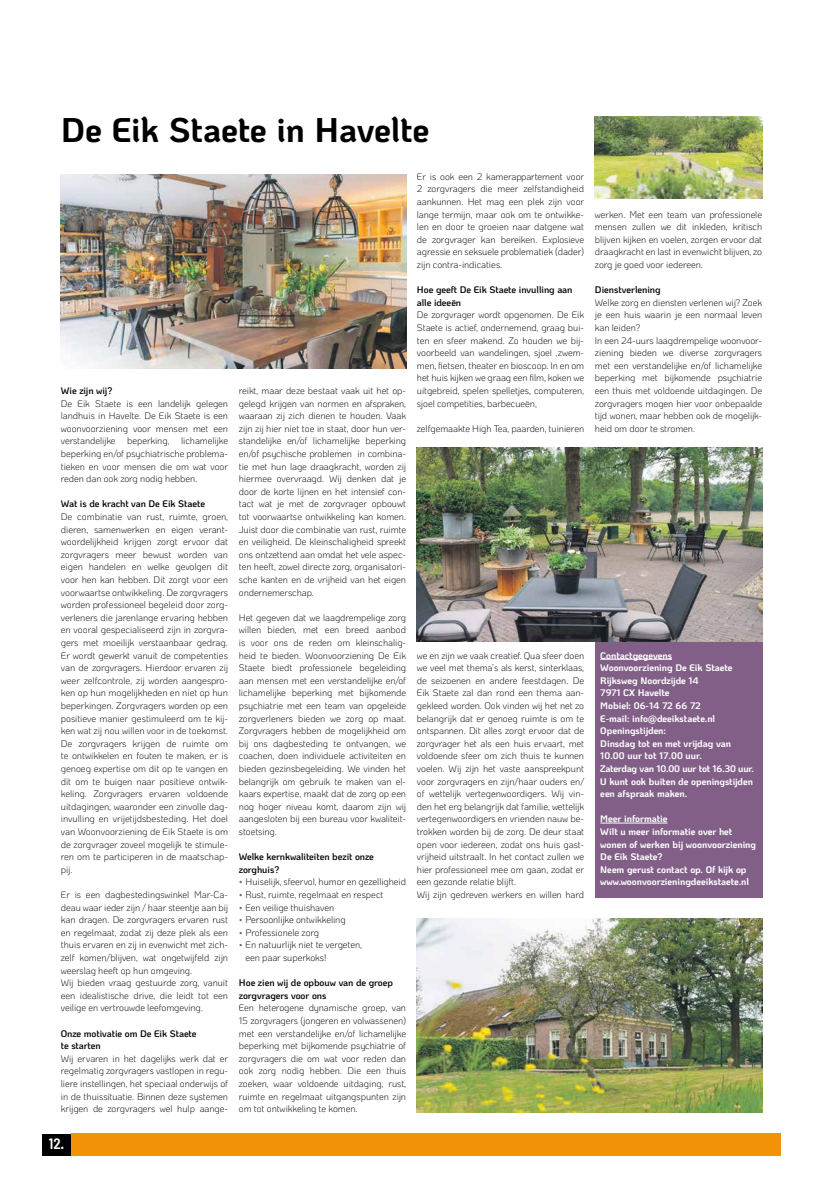
<style>
.page{position:relative;width:823px;height:1191px;background:#fff}
.page>*{position:absolute;margin:0;border:0;box-sizing:border-box;transform-origin:0 0}
.t1{font:700 34.2px "Ko Ho";letter-spacing:-.005em;color:#000}
.t2{font:600 semi-condensed 15px "Barlow";color:#fff}
.t3{font:300 9.5px/12.6px "Ko Ho";letter-spacing:-.005em;color:#000;text-align:justify}
.t4{font:700 9.5px/12.6px "Ko Ho";letter-spacing:-.005em;color:#fff}
.t5{font:600 9.5px/12.6px "Ko Ho";letter-spacing:-.005em;color:#000}
.s1{color:#815f87}
</style>
<div class="page">
<div style="left:71px;top:1133px;width:709px;height:22px;background:#f29207"></div>
<div style="left:43px;top:1133px;width:28px;height:22px;background:#000"></div>
<div style="left:594px;top:642px;width:167px;height:256px;background:#815f87"></div>
<hr style="left:600px;top:659px;width:71px;height:1px;background:#fff">
<hr style="left:600px;top:823px;width:67px;height:1px;background:#fff">
<img style="left:61px;top:175px;width:345px;height:194px">
<img style="left:416px;top:918px;width:345px;height:194px">
<img style="left:416px;top:448px;width:345px;height:194px">
<img style="left:594px;top:117px;width:167px;height:82px">
<h1 class="t1" style="left:61px;top:101px;width:370px">De Eik Staete in Havelte</h1>
<p class="t5" style="left:61px;top:384px;width:53px">Wie zijn wij?</p>
<p class="t3" style="left:61px;top:397px;width:169px">De Eik Staete is een landelijk gelegen landhuis in Havelte. De Eik Staete is een woonvoorziening voor mensen met een verstandelijke beperking, lichamelijke beperking en/of psychiatrische problema&shy;tieken en voor mensen die om wat voor reden dan ook zorg nodig hebben.</p>
<p class="t5" style="left:61px;top:498px;width:146px">Wat is de kracht van De Eik Staete</p>
<p class="t3" style="left:61px;top:510px;width:169px">De combinatie van rust, ruimte, groen, dieren, samenwerken en eigen verant&shy;woordelijkheid krijgen zorgt ervoor dat zorgvragers meer bewust worden van eigen handelen en welke gevolgen dit voor hen kan hebben. Dit zorgt voor een voorwaartse ontwikkeling. De zorgvragers worden professioneel begeleid door zorg&shy;verleners die jarenlange ervaring hebben en vooral gespecialiseerd zijn in zorgvra&shy;gers met moeilijk verstaanbaar gedrag.<br>Er wordt gewerkt vanuit de competenties van de zorgvragers. Hierdoor ervaren zij weer zelfcontrole, zij worden aangespro&shy;ken op hun mogelijkheden en niet op hun beperkingen. Zorgvragers worden op een positieve manier gestimuleerd om te kij&shy;ken wat zij nou willen voor in de toekomst.<br>De zorgvragers krijgen de ruimte om te ontwikkelen en fouten te maken, er is genoeg expertise om dit op te vangen en dit om te buigen naar positieve ontwik&shy;keling. Zorgvragers ervaren voldoende uitdagingen, waaronder een zinvolle dag&shy;invulling en vrijetijdsbesteding. Het doel van Woonvoorziening de Eik Staete is om de zorgvrager zoveel mogelijk te stimule&shy;ren om te participeren in de maatschap&shy;pij.</p>
<p class="t3" style="left:61px;top:888px;width:169px;text-align:left">Er is een dagbestedingswinkel Mar-Ca&shy;deau waar ieder zijn / haar steentje aan bij kan dragen. De zorgvragers ervaren rust en regelmaat, zodat zij deze plek als een thuis ervaren en zij in evenwicht met zich&shy;zelf komen/blijven, wat ongetwijfeld zijn weerslag heeft op hun omgeving.<br>Wij bieden vraag gestuurde zorg, vanuit een idealistische drive, die leidt tot een veilige en vertrouwde leefomgeving.</p>
<p class="t5" style="left:61px;top:1027px;width:137px">Onze motivatie om De Eik Staete te starten</p>
<p class="t3" style="left:61px;top:1052px;width:169px">Wij ervaren in het dagelijks werk dat er regelmatig zorgvragers vastlopen in regu&shy;liere instellingen, het speciaal onderwijs of in de thuissituatie. Binnen deze systemen krijgen de zorgvragers wel hulp aange-</p>
<h2 class="t2" style="left:49px;top:1133px;width:17px">12.</h2>
<p class="t3" style="left:239px;top:384px;width:169px">reikt, maar deze bestaat vaak uit het op&shy;gelegd krijgen van normen en afspraken, waaraan zij zich dienen te houden. Vaak zijn zij hier niet toe in staat, door hun ver&shy;standelijke en/of lichamelijke beperking en/of psychische problemen in combina&shy;tie met hun lage draagkracht, worden zij hiermee overvraagd. Wij denken dat je door de korte lijnen en het intensief con&shy;tact wat je met de zorgvrager opbouwt tot voorwaartse ontwikkeling kan komen.<br>Juist door die combinatie van rust, ruimte en veiligheid. De kleinschaligheid spreekt ons ontzettend aan omdat het vele aspec&shy;ten heeft, zowel directe zorg, organisatori&shy;sche kanten en de vrijheid van het eigen ondernemerschap.</p>
<p class="t3" style="left:239px;top:611px;width:169px">Het gegeven dat we laagdrempelige zorg willen bieden, met een breed aanbod is voor ons de reden om kleinschalig&shy;heid te bieden. Woonvoorziening De Eik Staete biedt professionele begeleiding aan mensen met een verstandelijke en/of lichamelijke beperking met bijkomende psychiatrie met een team van opgeleide zorgverleners bieden we zorg op maat.<br>Zorgvragers hebben de mogelijkheid om bij ons dagbesteding te ontvangen, we coachen, doen individuele activiteiten en bieden gezinsbegeleiding. We vinden het belangrijk om gebruik te maken van el&shy;kaars expertise, maakt dat de zorg op een nog hoger niveau komt, daarom zijn wij aangesloten bij een bureau voor kwaliteit&shy;stoetsing.</p>
<p class="t5" style="left:239px;top:850px;width:136px">Welke kernkwaliteiten bezit onze zorghuis?</p>
<p class="t3" style="left:239px;top:876px;width:169px"><span class="s1">•</span> Huiselijk, sfeervol, humor en gezelligheid</p>
<p class="t3" style="left:239px;top:888px;width:146px"><span class="s1">•</span> Rust, ruimte, regelmaat en respect</p>
<p class="t3" style="left:239px;top:901px;width:97px"><span class="s1">•</span> Een veilige thuishaven</p>
<p class="t3" style="left:239px;top:913px;width:108px"><span class="s1">•</span> Persoonlijke ontwikkeling</p>
<p class="t3" style="left:239px;top:926px;width:82px"><span class="s1">•</span> Professionele zorg</p>
<p class="t3" style="left:245px;top:939px;width:118px;text-indent:-7px"><span class="s1">•</span> En natuurlijk niet te vergeten, een paar superkoks!</p>
<p class="t5" style="left:239px;top:976px;width:156px">Hoe zien wij de opbouw van de groep zorgvragers voor ons</p>
<p class="t3" style="left:239px;top:1001px;width:169px">Een heterogene dynamische groep, van 15 zorgvragers (jongeren en volwassenen) met een verstandelijke en/of lichamelijke beperking met bijkomende psychiatrie of zorgvragers die om wat voor reden dan ook zorg nodig hebben. Die een thuis zoeken, waar voldoende uitdaging, rust, ruimte en regelmaat uitgangspunten zijn om tot ontwikkeling te komen.</p>
<p class="t3" style="left:416px;top:170px;width:169px">Er is ook een 2 kamerappartement voor 2 zorgvragers die meer zelfstandigheid aankunnen. Het mag een plek zijn voor lange termijn, maar ook om te ontwikke&shy;len en door te groeien naar datgene wat de zorgvrager kan bereiken. Explosieve agressie en seksuele problematiek (dader) zijn contra-indicaties.</p>
<p class="t5" style="left:416px;top:283px;width:157px">Hoe geeft De Eik Staete invulling aan alle ideeën</p>
<p class="t3" style="left:416px;top:309px;width:169px">De zorgvrager wordt opgenomen. De Eik Staete is actief, ondernemend, graag bui&shy;ten en sfeer makend. Zo houden we bij&shy;voorbeeld van wandelingen, sjoel ,zwem&shy;men, fietsen, theater en bioscoop. In en om het huis kijken we graag een film, koken we uitgebreid, spelen spelletjes, computeren, sjoel competities, barbecueën,</p>
<p class="t3" style="left:416px;top:422px;width:169px">zelfgemaakte High Tea, paarden, tuinieren</p>
<p class="t3" style="left:594px;top:208px;width:169px">werken. Met een team van professionele mensen zullen we dit inkleden, kritisch blijven kijken en voelen, zorgen ervoor dat draagkracht en last in evenwicht blijven, zo zorg je goed voor iedereen.</p>
<p class="t5" style="left:594px;top:283px;width:67px">Dienstverlening</p>
<p class="t3" style="left:594px;top:296px;width:169px;text-align:left">Welke zorg en diensten verlenen wij? Zoek je een huis waarin je een normaal leven kan leiden?<br>In een 24-uurs laagdrempelige woonvoor&shy;ziening bieden we diverse zorgvragers met een verstandelijke en/of lichamelijke beperking met bijkomende psychiatrie een thuis met voldoende uitdagingen. De zorgvragers mogen hier voor onbepaalde tijd wonen, maar hebben ook de mogelijk&shy;heid om door te stromen.</p>
<p class="t3" style="left:416px;top:649px;width:169px;text-align:left">we en zijn we vaak creatief. Qua sfeer doen we veel met thema’s als kerst, sinterklaas, de seizoenen en andere feestdagen. De Eik Staete zal dan rond een thema aan&shy;gekleed worden. Ook vinden wij het net zo belangrijk dat er genoeg ruimte is om te ontspannen. Dit alles zorgt ervoor dat de zorgvrager het als een huis ervaart, met voldoende sfeer om zich thuis te kunnen voelen. Wij zijn het vaste aanspreekpunt voor zorgvragers en zijn/haar ouders en/ of wettelijk vertegenwoordigers. Wij vin&shy;den het erg belangrijk dat familie, wettelijk vertegenwoordigers en vrienden nauw be&shy;trokken worden bij de zorg. De deur staat open voor iedereen, zodat ons huis gast&shy;vrijheid uitstraalt. In het contact zullen we hier professioneel mee om gaan, zodat er een gezonde relatie blijft.<br>Wij zijn gedreven werkers en willen hard</p>
<p class="t4" style="left:600px;top:649px;width:155px">Contactgegevens<br>Woonvoorziening De Eik Staete<br>Rijksweg Noordzijde 14<br>7971 CX Havelte<br>Mobiel: 06-14 72 66 72<br>E-mail: info@deeikstaete.nl<br>Openingstijden:<br>Dinsdag tot en met vrijdag van<br>10.00 uur tot 17.00 uur.<br>Zaterdag van 10.00 uur tot 16.30 uur.<br>U kunt ook buiten de openingstijden een afspraak maken.</p>
<p class="t4" style="left:600px;top:812px;width:157px">Meer informatie<br>Wilt u meer informatie over het wonen of werken bij woonvoorziening<br>De Eik Staete?<br>Neem gerust contact op. Of kijk op www.woonvoorzieningdeeikstaete.nl</p>
</div>
